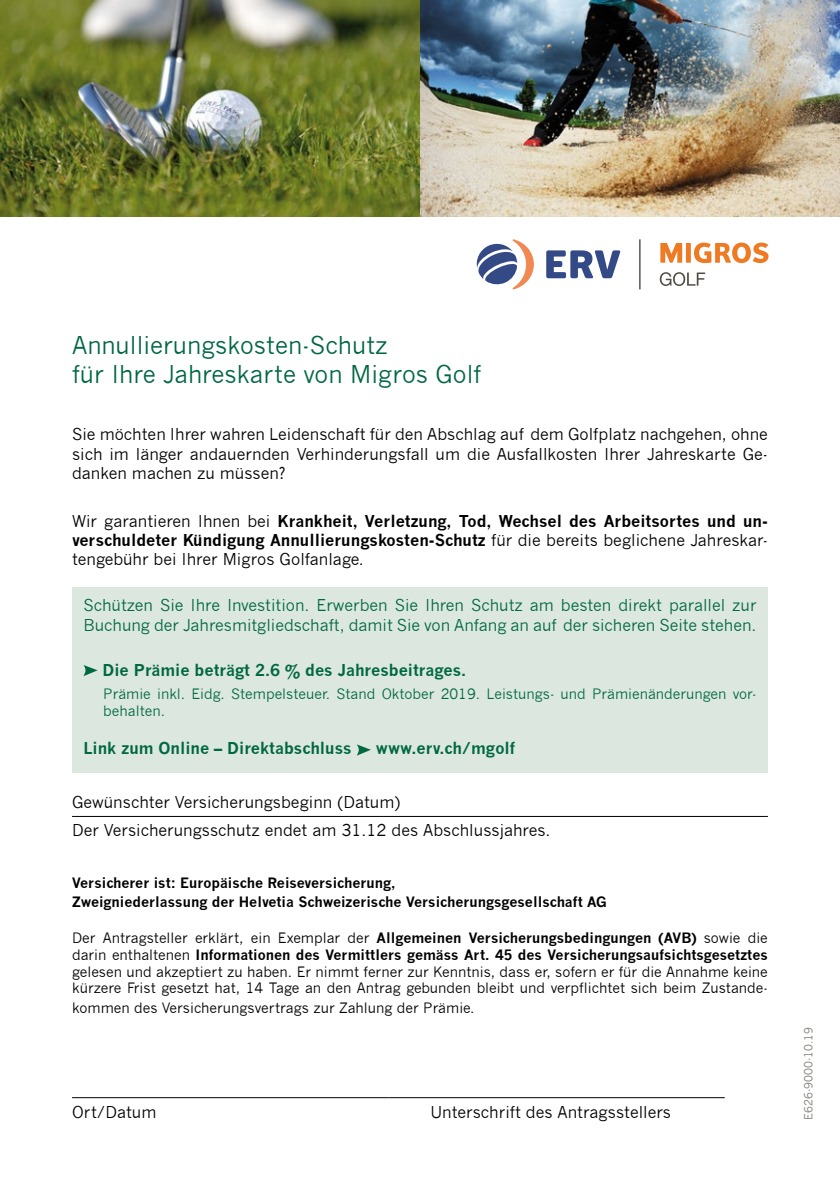
<style>
.page{position:relative;width:840px;height:1191px;background:#fff}
.page>*{position:absolute;margin:0;border:0;box-sizing:border-box;transform-origin:0 0}
.Title_NGMT_regular_1{font:24px "News Gothic";color:#006743}
.Copy_NGMT_regular_8{font:16px/19.2px "News Gothic";color:#000;text-align:justify}
.Copy_NGMT_regular_8-2{font:700 16px/19.2px "News Gothic";color:#000;text-align:justify}
.Box_Copy_NGMT_regula{font:16px/19.2px "News Gothic";color:#006743}
.t1{font:700 16px "News Gothic";color:#006743}
.Legal_NGMT_regular_7{font:14px/16.8px "News Gothic";color:#000;text-align:justify}
.t2{font:700 14px "News Gothic";color:#000}
.Box_Legal_NGMT_7_8_4{font:14px/16.8px "News Gothic";color:#006743}
.Nummer_NGMT_regular{font:11px "News Gothic";color:#81807a}
.s1{font-weight:400}
.s2{font-weight:700}
</style>
<div class="page">
<img style="left:0;top:0;width:839px;height:216px">
<div style="left:72px;top:587px;width:695px;height:185px;background:#dce8df"></div>
<svg style="left:83px;top:665px;width:15px;height:11px"></svg>
<svg style="left:357px;top:744px;width:14px;height:11px"></svg>
<hr style="left:72px;top:816px;width:695px;height:1px;background:#000">
<hr style="left:72px;top:1097px;width:316px;height:1px;background:#000">
<hr style="left:388px;top:1097px;width:336px;height:1px;background:#000">
<svg style="left:660px;top:243px;width:108px;height:20px"></svg>
<svg style="left:659px;top:272px;width:45px;height:14px"></svg>
<svg style="left:546px;top:250px;width:74px;height:28px"></svg>
<svg style="left:476px;top:239px;width:57px;height:50px"></svg>
<hr style="left:639px;top:239px;width:1px;height:50px;background:#000">
<p class="Title_NGMT_regular_1" style="left:72px;top:331px;width:317px">Annullierungskosten-Schutz</p>
<p class="Title_NGMT_regular_1" style="left:72px;top:360px;width:410px">für Ihre Jahreskarte von Migros Golf</p>
<p class="Copy_NGMT_regular_8" style="left:72px;top:425px;width:697px">Sie möchten Ihrer wahren Leidenschaft für den Abschlag auf dem Golfplatz nachgehen, ohne sich im länger andauernden Verhinderungsfall um die Ausfallkosten Ihrer Jahreskarte Ge&shy;danken machen zu müssen?</p>
<p class="Copy_NGMT_regular_8-2" style="left:72px;top:511px;width:697px"><span class="s1">Wir garantieren Ihnen bei</span> Krankheit, Verletzung, Tod, Wechsel des Arbeitsortes und un&shy;verschuldeter Kündigung Annullierungskosten-Schutz <span class="s1">für die bereits beglichene Jahreskar&shy;tengebühr bei Ihrer Migros Golfanlage.</span></p>
<p class="Box_Copy_NGMT_regula" style="left:83px;top:596px;width:674px">Schützen Sie Ihre Investition. Erwerben Sie Ihren Schutz am besten direkt parallel zur<br>Buchung der Jahresmitgliedschaft, damit Sie von Anfang an auf der sicheren Seite stehen.</p>
<p class="t1" style="left:103px;top:660px;width:365px">Die Prämie beträgt 2.6 % des Jahresbeitrages.</p>
<p class="Box_Legal_NGMT_7_8_4" style="left:103px;top:685px;width:652px">Prämie inkl. Eidg. Stempelsteuer. Stand Oktober 2019. Leistungs- und Prämienänderungen vor&shy;behalten.</p>
<p class="t1" style="left:83px;top:738px;width:269px">Link zum Online – Direktabschluss</p>
<p class="t1" style="left:376px;top:738px;width:141px">www.erv.ch/mgolf</p>
<p class="Copy_NGMT_regular_8" style="left:72px;top:792px;width:329px">Gewünschter Versicherungsbeginn (Datum)</p>
<p class="Copy_NGMT_regular_8" style="left:72px;top:821px;width:479px">Der Versicherungsschutz endet am 31.12 des Abschlussjahres.</p>
<p class="t2" style="left:72px;top:874px;width:324px">Versicherer ist: Europäische Reiseversicherung,</p>
<p class="t2" style="left:72px;top:893px;width:536px">Zweigniederlassung der Helvetia Schweizerische Versicherungsgesellschaft AG</p>
<p class="Legal_NGMT_regular_7" style="left:72px;top:929px;width:697px">Der Antragsteller erklärt, ein Exemplar der <span class="s2">Allgemeinen Versicherungsbedingungen (AVB)</span> sowie die darin enthaltenen <span class="s2">Informationen des Vermittlers gemäss Art. 45 des Versicherungsaufsichtsgesetztes </span>gelesen und akzeptiert zu haben. Er nimmt ferner zur Kenntnis, dass er, sofern er für die Annahme keine kürzere Frist gesetzt hat, 14 Tage an den Antrag gebunden bleibt und verpflichtet sich beim Zustande-</p>
<p class="Legal_NGMT_regular_7" style="left:72px;top:999px;width:404px">kommen des Versicherungsvertrags zur Zahlung der Prämie.</p>
<p class="Copy_NGMT_regular_8" style="left:72px;top:1102px;width:86px">Ort/Datum</p>
<p class="Copy_NGMT_regular_8" style="left:430px;top:1102px;width:242px">Unterschrift des Antragsstellers</p>
<p class="Nummer_NGMT_regular" style="left:801px;top:1119px;width:94px;rotate:-90deg">E626-9000-10.19</p>
</div>
